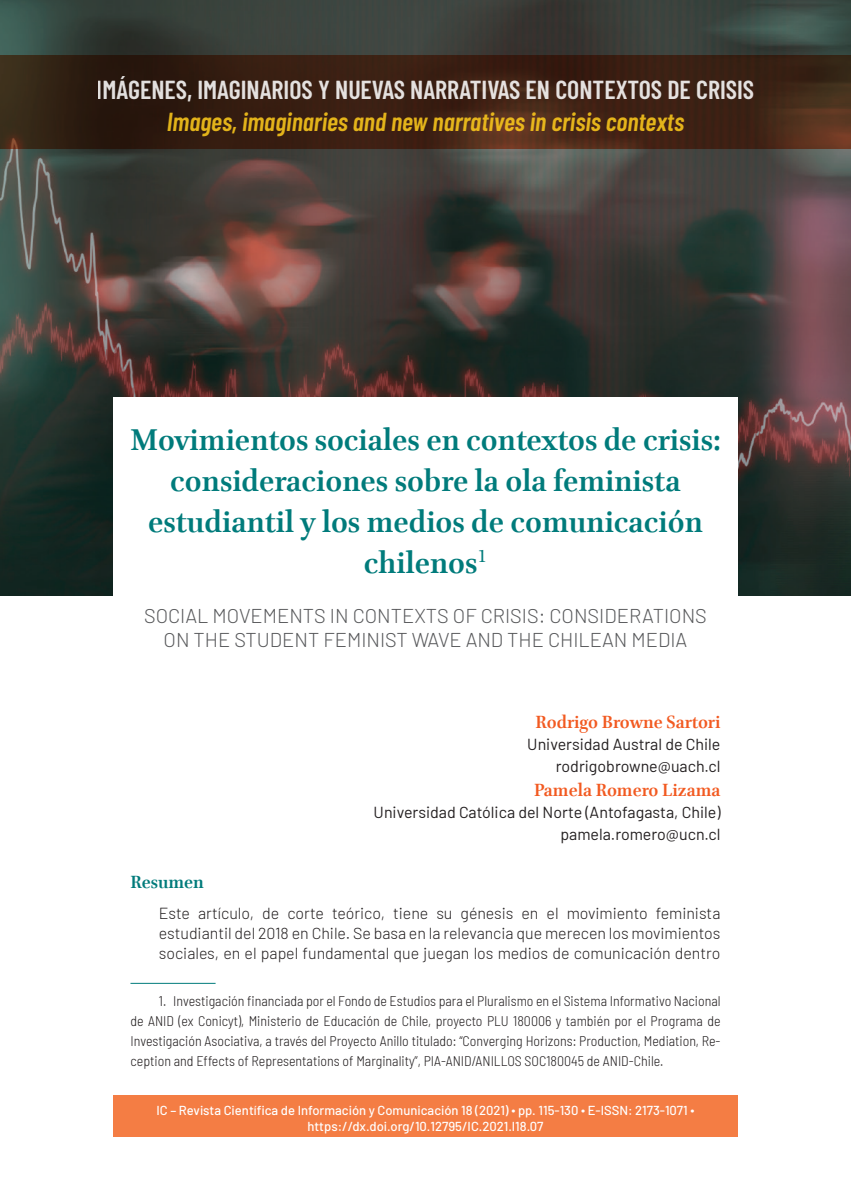
<style>
.page{position:relative;width:851px;height:1191px;background:#fff}
.page>*{position:absolute;margin:0;border:0;box-sizing:border-box;transform-origin:0 0}
._10_Título_Ppal{font:700 34px/40.8px "Brill";color:#007b7b;text-align:center}
.t1{font:600 26px "Barlow Condensed";color:#fff}
.t2{font:italic 600 26px "Barlow Condensed";color:#fecb1c}
._10b_Tít_Secund{font:300 20px/24px "Barlow";color:#57585a;text-align:center}
._20_autor_2{font:700 20px "Brill";color:#f25a21}
.Resumen_tit{font:700 20px "Brill";color:#007b7b}
.resumen_texto{font:300 16px/20px "Barlow";color:#231f20;text-align:justify}
._21_autores_informac{font:16px "Barlow";color:#231f20}
.zz_notas{font:300 semi-condensed 14px/20px "Barlow";color:#231f20;text-align:justify}
.t3{font:500 13px/15.6px "Barlow";color:#fff;text-align:center}
</style>
<div class="page">
<img style="left:0;top:0;width:850px;height:595px">
<div style="left:113px;top:1095px;width:624px;height:42px;background:#f47d44"></div>
<svg style="left:0;top:55px;width:850px;height:94px;background:#3b2113"></svg>
<div style="left:113px;top:397px;width:624px;height:686px;background:#fff"></div>
<hr style="left:130px;top:982px;width:85px;height:1px;background:#007b7b">
<h2 class="t1" style="left:97px;top:72px;width:659px">IMÁGENES, IMAGINARIOS Y NUEVAS NARRATIVAS EN CONTEXTOS DE CRISIS</h2>
<h2 class="t2" style="left:167px;top:103px;width:518px">Images, imaginaries and new narratives in crisis contexts</h2>
<p class="_10_Título_Ppal" style="left:131px;top:421px;width:591px">Movimientos sociales en contextos de crisis: consideraciones sobre la ola feminista estudiantil y los medios de comunicación chilenos<sup>1</sup></p>
<p class="_10b_Tít_Secund" style="left:144px;top:602px;width:564px">SOCIAL MOVEMENTS IN CONTEXTS OF CRISIS: CONSIDERATIONS<br>ON THE STUDENT FEMINIST WAVE AND THE CHILEAN MEDIA</p>
<p class="_20_autor_2" style="left:535px;top:708px;width:186px">Rodrigo Browne Sartori</p>
<p class="_21_autores_informac" style="left:527px;top:732px;width:195px">Universidad Austral de Chile</p>
<p class="_21_autores_informac" style="left:555px;top:754px;width:166px">rodrigobrowne@uach.cl</p>
<p class="_20_autor_2" style="left:534px;top:776px;width:188px">Pamela Romero Lizama</p>
<p class="_21_autores_informac" style="left:373px;top:800px;width:348px">Universidad Católica del Norte (Antofagasta, Chile)</p>
<p class="_21_autores_informac" style="left:560px;top:822px;width:162px">pamela.romero@ucn.cl</p>
<p class="Resumen_tit" style="left:130px;top:868px;width:75px">Resumen</p>
<p class="resumen_texto" style="left:159px;top:902px;width:563px">Este artículo, de corte teórico, tiene su génesis en el movimiento feminista estudiantil del 2018 en Chile. Se basa en la relevancia que merecen los movimientos sociales, en el papel fundamental que juegan los medios de comunicación dentro</p>
<p class="zz_notas" style="left:130px;top:990px;width:591px;text-indent:28px">1. Investigación financiada por el Fondo de Estudios para el Pluralismo en el Sistema Informativo Nacional de ANID (ex Conicyt), Ministerio de Educación de Chile, proyecto PLU 180006 y también por el Programa de Investigación Asociativa, a través del Proyecto Anillo titulado: “Converging Horizons: Production, Mediation, Re&shy;ception and Effects of Representations of Marginality”, PIA-ANID/ANILLOS SOC180045 de ANID-Chile.</p>
<p class="t3" style="left:156px;top:1101px;width:539px">IC – Revista Científica de Información y Comunicación 18 (2021) ∙ pp. 115-130 ∙ E-ISSN: 2173-1071 ∙ https://dx.doi.org/10.12795/IC.2021.I18.07</p>
</div>
